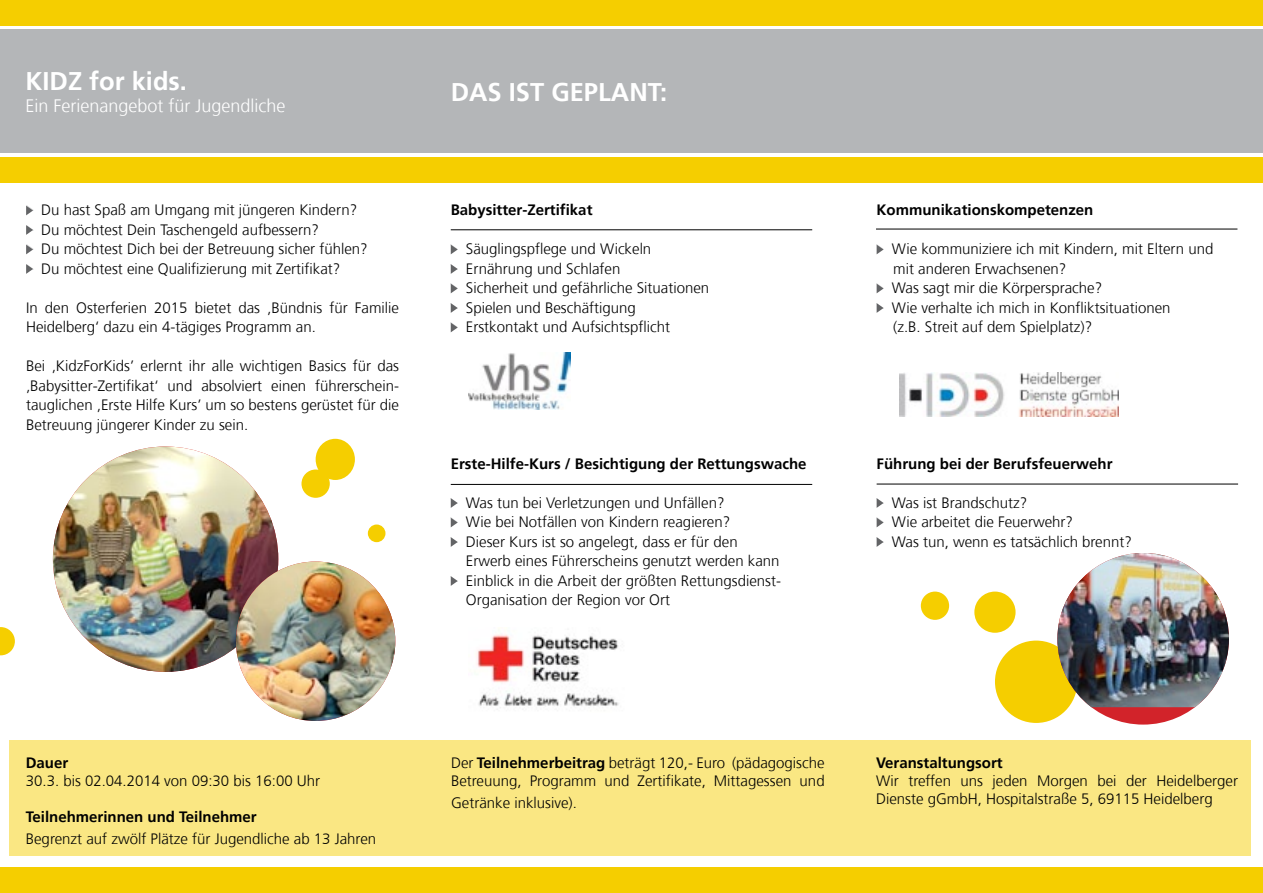
<style>
.page{position:relative;width:1263px;height:893px;background:#fff}
.page>*{position:absolute;margin:0;border:0;box-sizing:border-box;transform-origin:0 0}
.t1{font:700 25.5px "Frutiger";color:#fff}
.t2{font:300 18px "Frutiger";color:#fff}
.t3{font:300 15px/19.5px "Frutiger";color:#000}
.t4{font:700 15px "Frutiger";color:#000}
.s1{font-weight:700}
</style>
<div class="page">
<div style="left:0;top:30px;width:425px;height:123px;background:#b4b6b8"></div>
<div style="left:425px;top:30px;width:838px;height:123px;background:#b4b6b8"></div>
<div style="left:0;top:0;width:1263px;height:26px;background:#f5ce00"></div>
<div style="left:0;top:867px;width:1263px;height:26px;background:#f5ce00"></div>
<div style="left:9px;top:740px;width:1242px;height:116px;background:#fae783"></div>
<svg style="left:450px;top:245px;width:8px;height:9px"></svg>
<svg style="left:450px;top:264px;width:8px;height:10px"></svg>
<svg style="left:450px;top:284px;width:8px;height:9px"></svg>
<svg style="left:450px;top:303px;width:8px;height:10px"></svg>
<svg style="left:450px;top:323px;width:8px;height:9px"></svg>
<svg style="left:450px;top:498px;width:8px;height:10px"></svg>
<svg style="left:450px;top:518px;width:8px;height:9px"></svg>
<svg style="left:450px;top:537px;width:8px;height:10px"></svg>
<svg style="left:450px;top:576px;width:8px;height:10px"></svg>
<svg style="left:876px;top:245px;width:7px;height:9px"></svg>
<svg style="left:876px;top:284px;width:7px;height:9px"></svg>
<svg style="left:876px;top:303px;width:7px;height:10px"></svg>
<svg style="left:876px;top:498px;width:7px;height:10px"></svg>
<svg style="left:876px;top:518px;width:7px;height:9px"></svg>
<svg style="left:876px;top:537px;width:7px;height:10px"></svg>
<hr style="left:451px;top:229px;width:361px;height:1px;background:#000">
<hr style="left:877px;top:484px;width:361px;height:1px;background:#000">
<hr style="left:451px;top:484px;width:361px;height:1px;background:#000">
<hr style="left:876px;top:229px;width:361px;height:1px;background:#000">
<img style="left:468px;top:353px;width:102px;height:57px">
<img style="left:899px;top:372px;width:219px;height:44px">
<img style="left:476px;top:634px;width:143px;height:74px">
<div style="left:995px;top:641px;width:82px;height:82px;background:#f5ce00;border-radius:50%"></div>
<div style="left:974px;top:592px;width:41px;height:41px;background:#f5ce00;border-radius:50%"></div>
<svg style="left:26px;top:206px;width:7px;height:9px"></svg>
<svg style="left:26px;top:225px;width:7px;height:10px"></svg>
<svg style="left:26px;top:245px;width:7px;height:9px"></svg>
<svg style="left:26px;top:264px;width:7px;height:10px"></svg>
<img style="left:53px;top:446px;width:225px;height:226px;border-radius:113px">
<div style="left:921px;top:592px;width:28px;height:28px;background:#f5ce00;border-radius:50%"></div>
<div style="left:301px;top:469px;width:29px;height:29px;background:#f5ce00;border-radius:50%"></div>
<div style="left:316px;top:439px;width:39px;height:41px;background:#f5ce00;border-radius:50%"></div>
<div style="left:368px;top:524px;width:17px;height:18px;background:#f5ce00;border-radius:50%"></div>
<svg style="left:0;top:627px;width:15px;height:28px"></svg>
<img style="left:236px;top:561px;width:159px;height:160px;border-radius:80px">
<div style="left:0;top:158px;width:1263px;height:25px;background:#f5ce00"></div>
<div style="left:1057px;top:553px;width:172px;height:172px;background:#d2232a;border-radius:50%"></div>
<img style="left:1057px;top:553px;width:172px;height:154px">
<h1 class="t1" style="left:26px;top:66px;width:163px">KIDZ for kids.</h1>
<p class="t2" style="left:26px;top:95px;width:262px">Ein Ferienangebot für Jugendliche</p>
<p class="t3" style="left:41px;top:201px;width:328px">Du hast Spaß am Umgang mit jüngeren Kindern?<br>Du möchtest Dein Taschengeld aufbessern?<br>Du möchtest Dich bei der Betreuung sicher fühlen?<br>Du möchtest eine Qualifizierung mit Zertifikat?</p>
<p class="t3" style="left:26px;top:298px;width:374px">In den Osterferien 2015 bietet das ‚Bündnis für Familie<br>Heidelberg‘ dazu ein 4-tägiges Programm an.</p>
<p class="t3" style="left:26px;top:357px;width:374px;text-align:justify">Bei ‚KidzForKids’ erlernt ihr alle wichtigen Basics für das ‚Babysitter-Zertifikat‘ und absolviert einen führerschein&shy;tauglichen ‚Erste Hilfe Kurs’ um so bestens gerüstet für die Betreuung jüngerer Kinder zu sein.</p>
<h1 class="t1" style="left:451px;top:77px;width:218px">DAS IST GEPLANT:</h1>
<p class="t4" style="left:451px;top:201px;width:143px">Babysitter-Zertifikat</p>
<p class="t3" style="left:466px;top:240px;width:245px">Säuglingspflege und Wickeln<br>Ernährung und Schlafen<br>Sicherheit und gefährliche Situationen<br>Spielen und Beschäftigung<br>Erstkontakt und Aufsichtspflicht</p>
<p class="t4" style="left:451px;top:455px;width:357px">Erste-Hilfe-Kurs / Besichtigung der Rettungswache</p>
<p class="t3" style="left:466px;top:493px;width:317px">Was tun bei Verletzungen und Unfällen?<br>Wie bei Notfällen von Kindern reagieren?<br>Dieser Kurs ist so angelegt, dass er für den Erwerb eines Führerscheins genutzt werden kann Einblick in die Arbeit der größten Rettungsdienst-Organisation der Region vor Ort</p>
<p class="t4" style="left:877px;top:201px;width:218px">Kommunikationskompetenzen</p>
<p class="t3" style="left:892px;top:240px;width:323px">Wie kommuniziere ich mit Kindern, mit Eltern und mit anderen Erwachsenen?<br>Was sagt mir die Körpersprache?<br>Wie verhalte ich mich in Konfliktsituationen<br>(z.B. Streit auf dem Spielplatz)?</p>
<p class="t4" style="left:877px;top:455px;width:237px">Führung bei der Berufsfeuerwehr</p>
<p class="t3" style="left:892px;top:493px;width:242px">Was ist Brandschutz?<br>Wie arbeitet die Feuerwehr?<br>Was tun, wenn es tatsächlich brennt?</p>
<p class="t4" style="left:26px;top:754px;width:44px">Dauer</p>
<p class="t3" style="left:26px;top:771px;width:296px">30.3. bis 02.04.2014 von 09:30 bis 16:00 Uhr</p>
<p class="t4" style="left:26px;top:808px;width:232px">Teilnehmerinnen und Teilnehmer</p>
<p class="t3" style="left:26px;top:829px;width:352px">Begrenzt auf zwölf Plätze für Jugendliche ab 13 Jahren</p>
<p class="t3" style="left:451px;top:754px;width:375px;line-height:18px">Der <span class="s1">Teilnehmerbeitrag</span> beträgt 120,- Euro (pädagogische<br>Betreuung, Programm und Zertifikate, Mittagessen und</p>
<p class="t3" style="left:451px;top:793px;width:127px">Getränke inklusive).</p>
<p class="t4" style="left:876px;top:754px;width:128px">Veranstaltungsort</p>
<p class="t3" style="left:876px;top:772px;width:364px;line-height:18px">Wir treffen uns jeden Morgen bei der Heidelberger<br>Dienste gGmbH, Hospitalstraße 5, 69115 Heidelberg</p>
</div>
